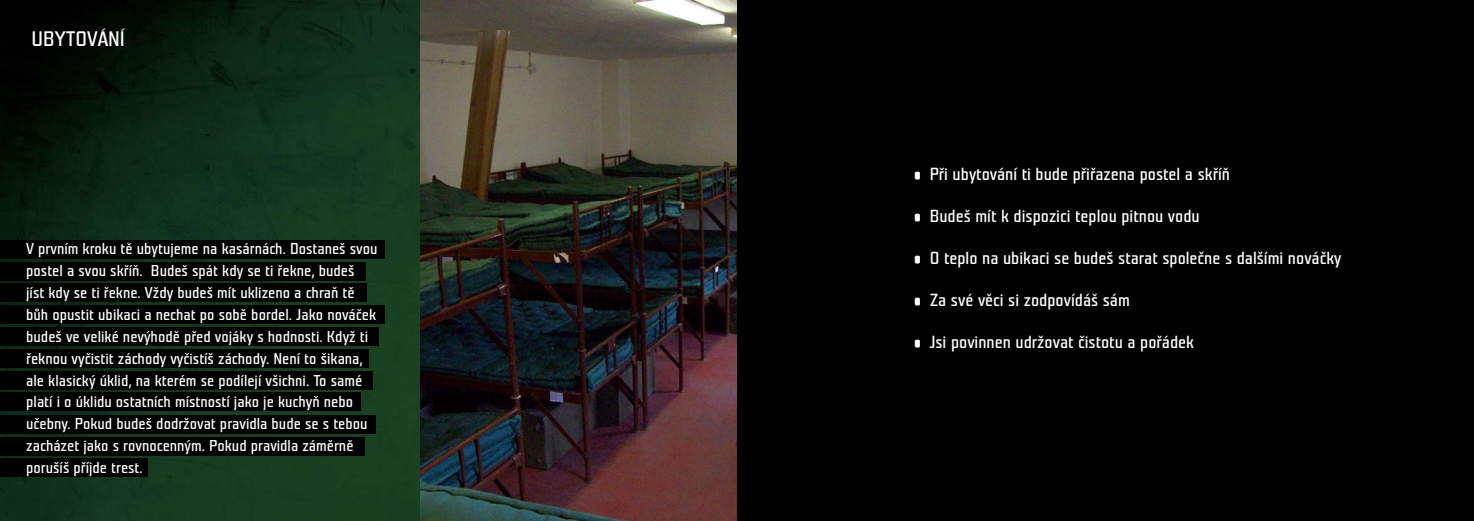
<style>
.page{position:relative;width:1474px;height:521px;background:#fff}
.page>*{position:absolute;margin:0;border:0;box-sizing:border-box;transform-origin:0 0}
.t1{font:21px "Teuton Normal";color:#fff}
.t2{font:17.5px "Teuton Normal";color:#fff}
.t3{font:15.75px/21.9px "Teuton Normal";color:#fff}
</style>
<div class="page">
<img style="left:0;top:0;width:420px;height:521px">
<div style="left:737px;top:0;width:736px;height:521px;background:#000"></div>
<div style="left:0;top:240px;width:384px;height:18px;background:#000"></div>
<div style="left:0;top:328px;width:378px;height:18px;background:#000"></div>
<div style="left:0;top:415px;width:376px;height:18px;background:#000"></div>
<div style="left:0;top:262px;width:365px;height:18px;background:#000"></div>
<div style="left:0;top:349px;width:368px;height:19px;background:#000"></div>
<div style="left:0;top:437px;width:364px;height:18px;background:#000"></div>
<div style="left:0;top:284px;width:366px;height:18px;background:#000"></div>
<div style="left:0;top:371px;width:372px;height:18px;background:#000"></div>
<div style="left:0;top:459px;width:148px;height:18px;background:#000"></div>
<div style="left:0;top:305px;width:384px;height:18px;background:#000"></div>
<div style="left:0;top:393px;width:360px;height:18px;background:#000"></div>
<img style="left:420px;top:0;width:317px;height:521px">
<h1 class="t1" style="left:32px;top:28px;width:95px">UBYTOVÁNÍ</h1>
<p class="t3" style="left:26px;top:238px;width:353px">V prvním kroku tě ubytujeme na kasárnách. Dostaneš svou postel a svou skříň. Budeš spát kdy se ti řekne, budeš<br>jíst kdy se ti řekne. Vždy budeš mít uklizeno a chraň tě bůh opustit ubikaci a nechat po sobě bordel. Jako nováček budeš ve veliké nevýhodě před vojáky s hodnosti. Když ti řeknou vyčistit záchody vyčistíš záchody. Není to šikana, ale klasický úklid, na kterém se podílejí všichni. To samé platí i o úklidu ostatních místností jako je kuchyň nebo učebny. Pokud budeš dodržovat pravidla bude se s tebou zacházet jako s rovnocenným. Pokud pravidla záměrně porušíš příjde trest.</p>
<p class="t2" style="left:914px;top:165px;width:318px">• Při ubytování ti bude přiřazena postel a skříň</p>
<p class="t2" style="left:914px;top:207px;width:287px">• Budeš mít k dispozici teplou pitnou vodu</p>
<p class="t2" style="left:914px;top:249px;width:429px">• O teplo na ubikaci se budeš starat společne s dalšími nováčky</p>
<p class="t2" style="left:914px;top:291px;width:217px">• Za své věci si zodpovídáš sám</p>
<p class="t2" style="left:914px;top:333px;width:282px">• Jsi povinnen udržovat čistotu a pořádek</p>
</div>
